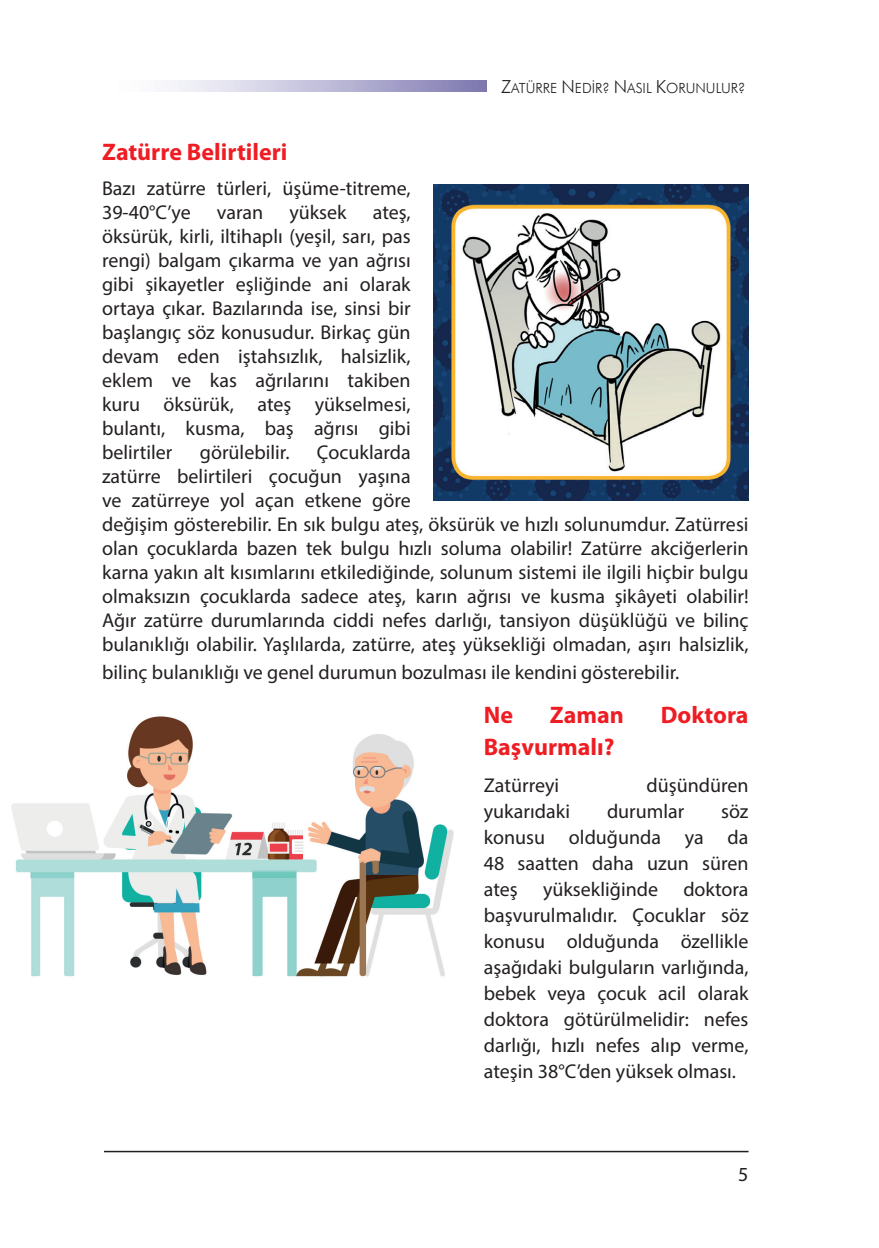
<style>
.page{position:relative;width:879px;height:1248px;background:#fff}
.page>*{position:absolute;margin:0;border:0;box-sizing:border-box;transform-origin:0 0}
.t1{font:700 24px "Myriad Pro";color:#ee1d23}
.t2{font:20px/24px "Myriad Pro";color:#231f20;text-align:justify}
.t3{font:300 14px "Futura BT";color:#231f20}
.s1{font-size:18px}
</style>
<div class="page">
<svg style="left:173px;top:81px;width:313px;height:11px"></svg>
<hr style="left:104px;top:1150px;width:644px;height:2px;background:#231f20">
<img style="left:433px;top:185px;width:315px;height:315px">
<img style="left:11px;top:716px;width:443px;height:261px">
<p class="t3" style="left:501px;top:80px;width:246px"><span class="s1">Z</span>ATÜRRE <span class="s1">N</span>EDİR? <span class="s1">N</span>ASIL <span class="s1">K</span>ORUNULUR?</p>
<p class="t1" style="left:102px;top:138px;width:187px">Zatürre Belirtileri</p>
<p class="t2" style="left:102px;top:176px;width:310px">Bazı zatürre türleri, üşüme-titreme,<br>39-40°C’ye</p>
<p class="t2" style="left:217px;top:200px;width:48px">varan</p>
<p class="t2" style="left:289px;top:200px;width:59px">yüksek</p>
<p class="t2" style="left:102px;top:200px;width:310px;text-indent:271px">ateş, öksürük, kirli, iltihaplı (yeşil, sarı, pas rengi) balgam çıkarma ve yan ağrısı gibi şikayetler eşliğinde ani olarak ortaya çıkar. Bazılarında ise, sinsi bir başlangıç söz konusudur. Birkaç gün devam eden iştahsızlık, halsizlik, eklem ve kas ağrılarını takiben kuru öksürük, ateş yükselmesi, bulantı, kusma, baş ağrısı gibi belirtiler</p>
<p class="t2" style="left:102px;top:440px;width:648px;text-align:left;text-indent:215px">Çocuklarda<br>zatürre belirtileri çocuğun yaşına<br>ve zatürreye yol açan etkene göre<br>değişim gösterebilir. En sık bulgu ateş, öksürük ve hızlı solunumdur. Zatürresi olan çocuklarda bazen tek bulgu hızlı soluma olabilir! Zatürre akciğerlerin karna yakın alt kısımlarını etkilediğinde, solunum sistemi ile ilgili hiçbir bulgu olmaksızın çocuklarda sadece ateş, karın ağrısı ve kusma şikâyeti olabilir!<br>Ağır zatürre durumlarında ciddi nefes darlığı, tansiyon düşüklüğü ve bilinç bulanıklığı olabilir. Yaşlılarda, zatürre, ateş yüksekliği olmadan, aşırı halsizlik,</p>
<p class="t2" style="left:102px;top:660px;width:579px">bilinç bulanıklığı ve genel durumun bozulması ile kendini gösterebilir.</p>
<p class="t1" style="left:484px;top:701px;width:31px">Ne</p>
<p class="t1" style="left:550px;top:701px;width:75px">Zaman</p>
<p class="t1" style="left:661px;top:701px;width:89px">Doktora</p>
<p class="t1" style="left:484px;top:733px;width:132px">Başvurmalı?</p>
<p class="t2" style="left:484px;top:773px;width:77px">Zatürreyi</p>
<p class="t2" style="left:646px;top:773px;width:104px">düşündüren</p>
<p class="t2" style="left:484px;top:799px;width:88px">yukarıdaki</p>
<p class="t2" style="left:607px;top:799px;width:79px">durumlar</p>
<p class="t2" style="left:200px;top:440px;width:91px">görülebilir.</p>
<p class="t2" style="left:484px;top:798px;width:266px;line-height:26px;text-indent:237px">söz konusu olduğunda ya da 48 saatten daha uzun süren ateş</p>
<p class="t2" style="left:484px;top:876px;width:266px;line-height:26px;text-indent:200px">doktora başvurulmalıdır. Çocuklar söz konusu olduğunda özellikle aşağıdaki bulguların varlığında, bebek veya çocuk acil olarak doktora götürülmelidir: nefes darlığı, hızlı nefes alıp verme, ateşin 38°C’den yüksek olması.</p>
<p class="t2" style="left:543px;top:877px;width:117px">yüksekliğinde</p>
<p class="t2" style="left:738px;top:1161px;width:12px">5</p>
</div>
